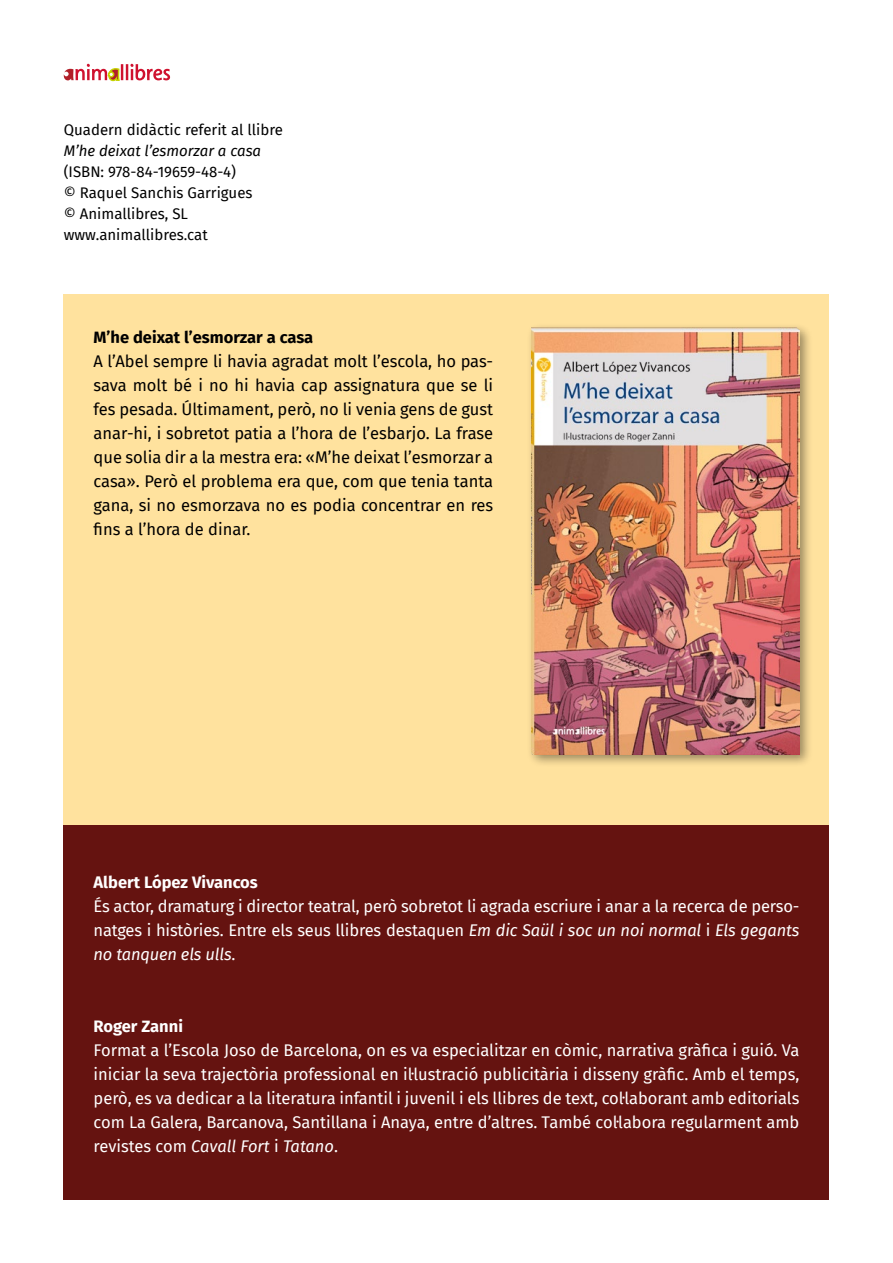
<style>
.page{position:relative;width:893px;height:1263px;background:#fff}
.page>*{position:absolute;margin:0;border:0;box-sizing:border-box;transform-origin:0 0}
.Text_autors{font:16.5px/24px "Fira Sans";letter-spacing:-.01em;color:#fff;text-align:justify}
.Text{font:16.5px/24px "Fira Sans";color:#000;text-align:justify}
.Text_autors-2{font:700 16.5px "Fira Sans";color:#fff}
.Text-2{font:700 16.5px "Fira Sans";color:#000}
.Crèdits{font:15px "Fira Sans";color:#000}
.Crèdits-2{font:italic 15px "Fira Sans";color:#000}
.s1{font-style:italic}
</style>
<div class="page">
<div style="left:64px;top:295px;width:765px;height:904px;background:#ffe29e"></div>
<div style="left:527px;top:323px;width:286px;height:445px;background:#000;opacity:.4"></div>
<img style="left:531px;top:327px;width:268px;height:427px">
<div style="left:64px;top:825px;width:765px;height:374px;background:#651310"></div>
<svg style="left:64px;top:64px;width:106px;height:18px"></svg>
<p class="Crèdits" style="left:64px;top:118px;width:221px">Quadern didàctic referit al llibre</p>
<p class="Crèdits-2" style="left:64px;top:139px;width:199px">M’he deixat l’esmorzar a casa</p>
<p class="Crèdits" style="left:64px;top:160px;width:174px">(ISBN: 978-84-19659-48-4)</p>
<p class="Crèdits" style="left:64px;top:181px;width:190px">© Raquel Sanchis Garrigues</p>
<p class="Crèdits" style="left:64px;top:202px;width:126px">© Animallibres, SL</p>
<p class="Crèdits" style="left:64px;top:223px;width:146px">www.animallibres.cat</p>
<p class="Text-2" style="left:94px;top:323px;width:221px">M’he deixat l’esmorzar a casa</p>
<p class="Text" style="left:94px;top:349px;width:401px">A l’Abel sempre li havia agradat molt l’escola, ho pas&shy;sava molt bé i no hi havia cap assignatura que se li fes pesada. Últimament, però, no li venia gens de gust anar-hi, i sobretot patia a l’hora de l’esbarjo. La frase que solia dir a la mestra era: «M’he deixat l’esmorzar a casa». Però el problema era que, com que tenia tanta gana, si no esmorzava no es podia concentrar en res fins a l’hora de dinar.</p>
<p class="Text_autors-2" style="left:94px;top:868px;width:166px">Albert López Vivancos</p>
<p class="Text_autors" style="left:94px;top:893px;width:707px">És actor, dramaturg i director teatral, però sobretot li agrada escriure i anar a la recerca de perso&shy;natges i històries. Entre els seus llibres destaquen <span class="s1">Em dic Saül i soc un noi normal</span> i <span class="s1">Els gegants no tanquen els ulls</span>.</p>
<p class="Text_autors-2" style="left:94px;top:1012px;width:91px">Roger Zanni</p>
<p class="Text_autors" style="left:94px;top:1037px;width:707px">Format a l’Escola Joso de Barcelona, on es va especialitzar en còmic, narrativa gràfica i guió. Va iniciar la seva trajectòria professional en il·lustració publicitària i disseny gràfic. Amb el temps, però, es va dedicar a la literatura infantil i juvenil i els llibres de text, col·laborant amb editorials com La Galera, Barcanova, Santillana i Anaya, entre d’altres. També col·labora regularment amb revistes com <span class="s1">Cavall Fort</span> i <span class="s1">Tatano</span>.</p>
</div>
